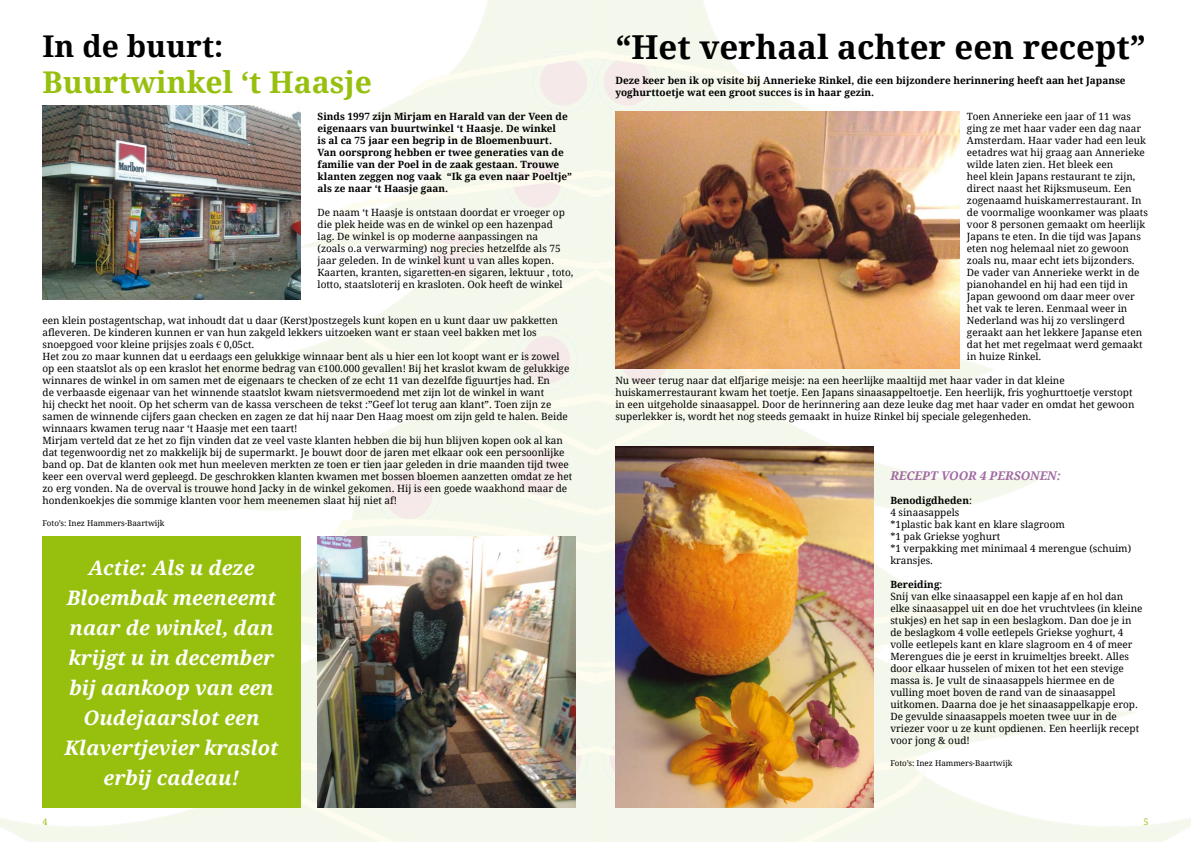
<style>
.page{position:relative;width:1191px;height:842px;background:#fff}
.page>*{position:absolute;margin:0;border:0;box-sizing:border-box;transform-origin:0 0}
.t1{font:700 33px "Droid Serif";color:#000}
.t2{font:700 30px "Droid Serif";color:#97bf0d}
.t3{font:700 30px "Droid Serif";color:#000}
.t4{font:italic 700 20px/30px "Droid Serif";color:#fff;text-align:center}
.t5{font:italic 700 12px "Droid Serif";color:#a16ca1}
.t6{font:10px/12px "Droid Serif";color:#000}
.t7{font:700 10px/12px "Droid Serif";color:#000}
.t8{font:9px "Droid Serif";color:#97bf0d}
.t9{font:8px "Droid Serif";color:#000}
.s1{font-family:"Times New Roman"}
.s2{font-weight:700}
</style>
<div class="page">
<img style="left:0;top:0;width:1191px;height:842px">
<img style="left:43px;top:106px;width:257px;height:193px">
<img style="left:317px;top:536px;width:258px;height:272px">
<div style="left:43px;top:536px;width:257px;height:272px;background:#97bf0d"></div>
<img style="left:615px;top:111px;width:344px;height:258px">
<img style="left:615px;top:446px;width:258px;height:362px">
<h2 class="t3" style="left:43px;top:29px;width:182px">In de buurt:</h2>
<h2 class="t2" style="left:43px;top:65px;width:331px">Buurtwinkel ‘t Haasje</h2>
<p class="t7" style="left:317px;top:111px;width:256px">Sinds 1997 zijn Mirjam en Harald van der Veen de eigenaars van buurtwinkel ‘t Haasje. De winkel<br>is al ca 75 jaar een begrip in de Bloemenbuurt.<br>Van oorsprong hebben er twee generaties van de familie van der Poel in de zaak gestaan. Trouwe klanten zeggen nog vaak “Ik ga even naar Poeltje” als ze naar ‘t Haasje gaan.</p>
<p class="t6" style="left:317px;top:207px;width:257px">De naam ‘t Haasje is ontstaan doordat er vroeger op die plek heide was en de winkel op een hazenpad<br>lag. De winkel is op moderne aanpassingen na<br>(zoals o.a verwarming) nog precies hetzelfde als 75 jaar geleden. In de winkel kunt u van alles kopen.<br>Kaarten, kranten, sigaretten-en sigaren, lektuur , toto, lotto, staatsloterij en krasloten. Ook heeft de winkel</p>
<p class="t6" style="left:43px;top:315px;width:531px">een klein postagentschap, wat inhoudt dat u daar (Kerst)postzegels kunt kopen en u kunt daar uw pakketten afleveren. De kinderen kunnen er van hun zakgeld lekkers uitzoeken want er staan veel bakken met los snoepgoed voor kleine prijsjes zoals <span class="s1">€</span> 0,05ct.<br>Het zou zo maar kunnen dat u eerdaags een gelukkige winnaar bent als u hier een lot koopt want er is zowel op een staatslot als op een kraslot het enorme bedrag van <span class="s1">€</span>100.000 gevallen! Bij het kraslot kwam de gelukkige winnares de winkel in om samen met de eigenaars te checken of ze echt 11 van dezelfde figuurtjes had. En<br>de verbaasde eigenaar van het winnende staatslot kwam nietsvermoedend met zijn lot de winkel in want<br>hij checkt het nooit. Op het scherm van de kassa verscheen de tekst :”Geef lot terug aan klant”. Toen zijn ze samen de winnende cijfers gaan checken en zagen ze dat hij naar Den Haag moest om zijn geld te halen. Beide winnaars kwamen terug naar ‘t Haasje met een taart!<br>Mirjam verteld dat ze het zo fijn vinden dat ze veel vaste klanten hebben die bij hun blijven kopen ook al kan dat tegenwoordig net zo makkelijk bij de supermarkt. Je bouwt door de jaren met elkaar ook een persoonlijke band op. Dat de klanten ook met hun meeleven merkten ze toen er tien jaar geleden in drie maanden tijd twee keer een overval werd gepleegd. De geschrokken klanten kwamen met bossen bloemen aanzetten omdat ze het zo erg vonden. Na de overval is trouwe hond Jacky in de winkel gekomen. Hij is een goede waakhond maar de hondenkoekjes die sommige klanten voor hem meenemen slaat hij niet af!</p>
<p class="t9" style="left:43px;top:518px;width:124px">Foto’s: Inez Hammers-Baartwijk</p>
<h3 class="t4" style="left:64px;top:553px;width:216px">Actie: Als u deze<br>Bloembak meeneemt naar de winkel, dan krijgt u in december bij aankoop van een<br>Oudejaarslot een<br>Klavertjevier kraslot erbij cadeau!</h3>
<h1 class="t1" style="left:615px;top:29px;width:532px">“Het verhaal achter een recept”</h1>
<p class="t7" style="left:615px;top:75px;width:512px">Deze keer ben ik op visite bij Annerieke Rinkel, die een bijzondere herinnering heeft aan het Japanse yoghurttoetje wat een groot succes is in haar gezin.</p>
<p class="t6" style="left:967px;top:111px;width:182px">Toen Annerieke een jaar of 11 was ging ze met haar vader een dag naar Amsterdam. Haar vader had een leuk eetadres wat hij graag aan Annerieke wilde laten zien. Het bleek een<br>heel klein Japans restaurant te zijn, direct naast het Rijksmuseum. Een zogenaamd huiskamerrestaurant. In de voormalige woonkamer was plaats voor 8 personen gemaakt om heerlijk Japans te eten. In die tijd was Japans eten nog helemaal niet zo gewoon zoals nu, maar echt iets bijzonders.<br>De vader van Annerieke werkt in de pianohandel en hij had een tijd in Japan gewoond om daar meer over het vak te leren. Eenmaal weer in Nederland was hij zo verslingerd geraakt aan het lekkere Japanse eten dat het met regelmaat werd gemaakt in huize Rinkel.</p>
<p class="t6" style="left:615px;top:375px;width:520px">Nu weer terug naar dat elfjarige meisje: na een heerlijke maaltijd met haar vader in dat kleine huiskamerrestaurant kwam het toetje. Een Japans sinaasappeltoetje. Een heerlijk, fris yoghurttoetje verstopt in een uitgeholde sinaasappel. Door de herinnering aan deze leuke dag met haar vader en omdat het gewoon superlekker is, wordt het nog steeds gemaakt in huize Rinkel bij speciale gelegenheden.</p>
<p class="t5" style="left:890px;top:469px;width:172px">RECEPT VOOR 4 PERSONEN:</p>
<p class="t6" style="left:890px;top:495px;width:242px"><span class="s2">Benodigdheden</span>:<br>4 sinaasappels<br>*1plastic bak kant en klare slagroom<br>*1 pak Griekse yoghurt<br>*1 verpakking met minimaal 4 merengue (schuim) kransjes.</p>
<p class="t6" style="left:890px;top:579px;width:254px"><span class="s2">Bereiding</span>:<br>Snij van elke sinaasappel een kapje af en hol dan elke sinaasappel uit en doe het vruchtvlees (in kleine stukjes) en het sap in een beslagkom. Dan doe je in de beslagkom 4 volle eetlepels Griekse yoghurt, 4 volle eetlepels kant en klare slagroom en 4 of meer Merengues die je eerst in kruimeltjes breekt. Alles door elkaar husselen of mixen tot het een stevige massa is. Je vult de sinaasappels hiermee en de vulling moet boven de rand van de sinaasappel uitkomen. Daarna doe je het sinaasappelkapje erop.<br>De gevulde sinaasappels moeten twee uur in de vriezer voor u ze kunt opdienen. Een heerlijk recept voor jong &amp; oud!</p>
<p class="t9" style="left:890px;top:758px;width:124px">Foto’s: Inez Hammers-Baartwijk</p>
<p class="t8" style="left:43px;top:817px;width:7px">4</p>
<p class="t8" style="left:1143px;top:817px;width:7px">5</p>
</div>
